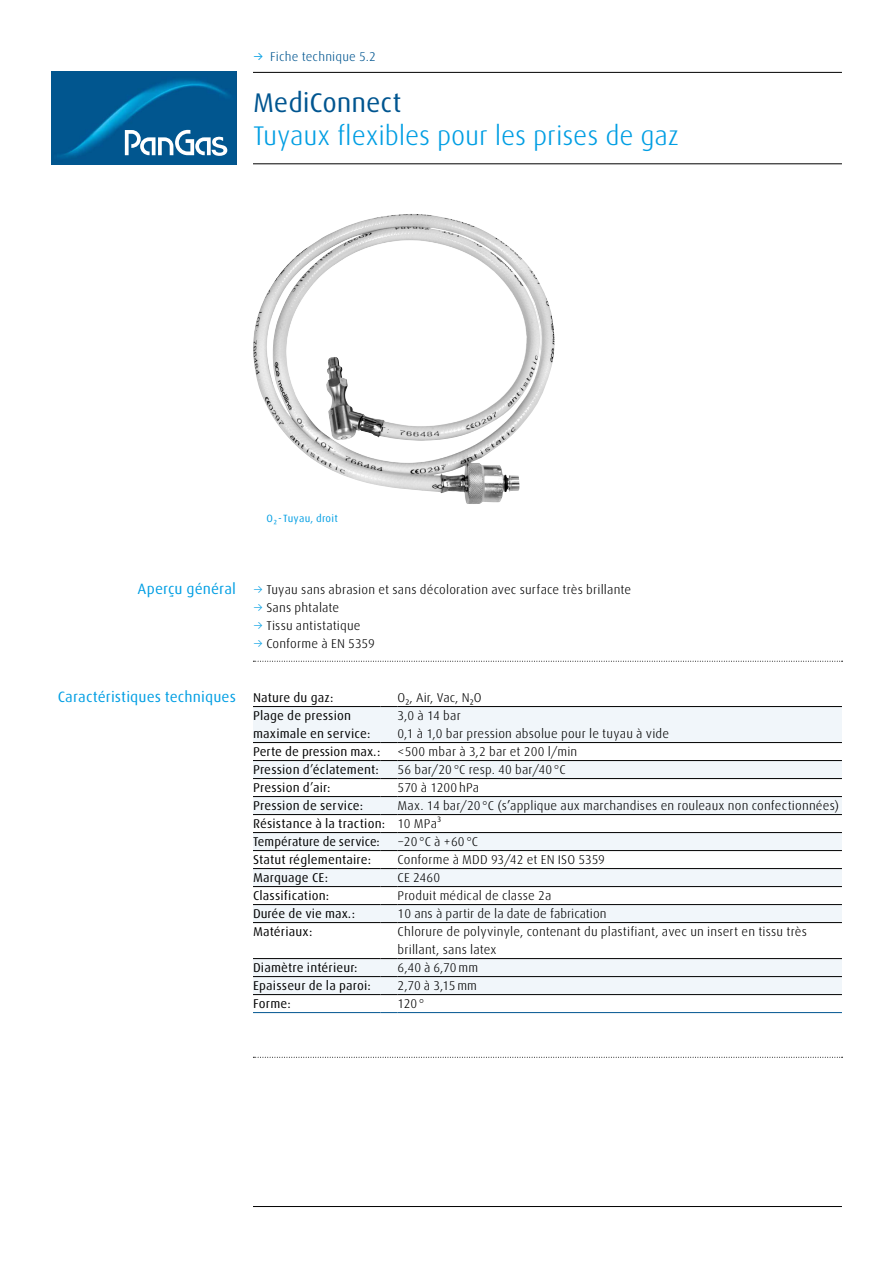
<style>
.page{position:relative;width:893px;height:1263px;background:#fff}
.page>*{position:absolute;margin:0;border:0;box-sizing:border-box;transform-origin:0 0}
.t1{font:300 27px "Linde Dax Global";letter-spacing:-.005em;color:#009ee3}
.t2{font:27px "Linde Dax Global";letter-spacing:-.005em;color:#005590}
.t3{font:15px "Linde Dax Global";letter-spacing:.005em;color:#009ee3}
.t4{font:300 12.75px/18px "Linde Dax Global";letter-spacing:.01em;color:#000}
.t5{font:12.75px/18px "Linde Dax Global";letter-spacing:.01em;color:#000}
.t6{font:300 12.75px "Linde Dax Global";letter-spacing:.015em;color:#005590}
.t7{font:10.5px "Linde Dax Global";letter-spacing:.02em;color:#009ee3}
.s1{font-weight:400;color:#009ee3}
.s2{color:#009ee3}
.s3{font-weight:400}
</style>
<div class="page">
<img style="left:51px;top:72px;width:185px;height:92px">
<svg style="left:125px;top:130px;width:102px;height:26px"></svg>
<hr style="left:253px;top:1206px;width:589px;height:1px;background:#000">
<img style="left:253px;top:214px;width:302px;height:290px">
<hr style="left:253px;top:72px;width:589px;height:1px;background:#000">
<hr style="left:253px;top:163px;width:589px;height:1px;background:#000">
<svg style="left:253px;top:661px;width:590px;height:1px"></svg>
<svg style="left:253px;top:1057px;width:590px;height:1px"></svg>
<svg style="left:253px;top:707px;width:589px;height:287px;fill:#f1f6fa"></svg>
<hr style="left:253px;top:1012px;width:128px;height:1px;background:#005590">
<svg style="left:381px;top:1012px;width:17px;height:1px"></svg>
<hr style="left:398px;top:1012px;width:444px;height:1px;background:#005590">
<hr style="left:253px;top:706px;width:128px;height:1px;background:#000">
<svg style="left:381px;top:706px;width:17px;height:1px"></svg>
<hr style="left:398px;top:706px;width:444px;height:1px;background:#000">
<hr style="left:253px;top:742px;width:128px;height:1px;background:#000">
<svg style="left:381px;top:742px;width:17px;height:1px"></svg>
<hr style="left:398px;top:742px;width:444px;height:1px;background:#000">
<hr style="left:253px;top:760px;width:128px;height:1px;background:#000">
<svg style="left:381px;top:760px;width:17px;height:1px"></svg>
<hr style="left:398px;top:760px;width:444px;height:1px;background:#000">
<hr style="left:253px;top:778px;width:128px;height:1px;background:#000">
<svg style="left:381px;top:778px;width:17px;height:1px"></svg>
<hr style="left:398px;top:778px;width:444px;height:1px;background:#000">
<hr style="left:253px;top:796px;width:128px;height:1px;background:#000">
<svg style="left:381px;top:796px;width:17px;height:1px"></svg>
<hr style="left:398px;top:796px;width:444px;height:1px;background:#000">
<hr style="left:253px;top:814px;width:128px;height:1px;background:#000">
<svg style="left:381px;top:814px;width:17px;height:1px"></svg>
<hr style="left:398px;top:814px;width:444px;height:1px;background:#000">
<hr style="left:253px;top:832px;width:128px;height:1px;background:#000">
<svg style="left:381px;top:832px;width:17px;height:1px"></svg>
<hr style="left:398px;top:832px;width:444px;height:1px;background:#000">
<hr style="left:253px;top:850px;width:128px;height:1px;background:#000">
<svg style="left:381px;top:850px;width:17px;height:1px"></svg>
<hr style="left:398px;top:850px;width:444px;height:1px;background:#000">
<hr style="left:253px;top:868px;width:128px;height:1px;background:#000">
<svg style="left:381px;top:868px;width:17px;height:1px"></svg>
<hr style="left:398px;top:868px;width:444px;height:1px;background:#000">
<hr style="left:253px;top:886px;width:128px;height:1px;background:#000">
<svg style="left:381px;top:886px;width:17px;height:1px"></svg>
<hr style="left:398px;top:886px;width:444px;height:1px;background:#000">
<hr style="left:253px;top:904px;width:128px;height:1px;background:#000">
<svg style="left:381px;top:904px;width:17px;height:1px"></svg>
<hr style="left:398px;top:904px;width:444px;height:1px;background:#000">
<hr style="left:253px;top:922px;width:128px;height:1px;background:#000">
<svg style="left:381px;top:922px;width:17px;height:1px"></svg>
<hr style="left:398px;top:922px;width:444px;height:1px;background:#000">
<hr style="left:253px;top:958px;width:128px;height:1px;background:#000">
<svg style="left:381px;top:958px;width:17px;height:1px"></svg>
<hr style="left:398px;top:958px;width:444px;height:1px;background:#000">
<hr style="left:253px;top:976px;width:128px;height:1px;background:#000">
<svg style="left:381px;top:976px;width:17px;height:1px"></svg>
<hr style="left:398px;top:976px;width:444px;height:1px;background:#000">
<hr style="left:253px;top:994px;width:128px;height:1px;background:#000">
<svg style="left:381px;top:994px;width:17px;height:1px"></svg>
<hr style="left:398px;top:994px;width:444px;height:1px;background:#000">
<p class="t6" style="left:253px;top:49px;width:124px"><span class="s1">→</span> Fiche technique 5.2</p>
<h1 class="t2" style="left:253px;top:87px;width:150px">MediConnect</h1>
<h1 class="t1" style="left:253px;top:120px;width:428px">Tuyaux flexibles pour les prises de gaz</h1>
<p class="t7" style="left:267px;top:512px;width:73px">O₂ - Tuyau, droit</p>
<p class="t3" style="left:138px;top:580px;width:100px">Aperçu général</p>
<p class="t3" style="left:58px;top:688px;width:180px">Caractéristiques techniques</p>
<p class="t4" style="left:253px;top:581px;width:380px"><span class="s2">→</span> Tuyau sans abrasion et sans décoloration avec surface très brillante</p>
<p class="t4" style="left:253px;top:599px;width:88px"><span class="s2">→</span> Sans phtalate</p>
<p class="t4" style="left:253px;top:617px;width:109px"><span class="s2">→</span> Tissu antistatique</p>
<p class="t4" style="left:253px;top:635px;width:123px"><span class="s2">→</span> Conforme à EN 5359</p>
<p class="t5" style="left:253px;top:689px;width:82px">Nature du gaz:</p>
<p class="t4" style="left:398px;top:689px;width:86px">O₂, Air, Vac, N₂O</p>
<p class="t5" style="left:253px;top:707px;width:119px">Plage de pression maximale en service:</p>
<p class="t4" style="left:398px;top:707px;width:273px">3,0 à 14 bar<br>0,1 à 1,0 bar pression absolue pour le tuyau à vide</p>
<p class="t5" style="left:253px;top:743px;width:129px">Perte de pression max.:</p>
<p class="t4" style="left:398px;top:743px;width:181px">&lt;500 mbar à 3,2 bar et 200 l/min</p>
<p class="t5" style="left:253px;top:761px;width:127px">Pression d’éclatement:</p>
<p class="t4" style="left:398px;top:761px;width:170px">56 bar/20°C resp. 40 bar/40°C</p>
<p class="t5" style="left:253px;top:779px;width:79px">Pression d’air:</p>
<p class="t4" style="left:398px;top:779px;width:83px">570 à 1200 hPa</p>
<p class="t5" style="left:253px;top:797px;width:112px">Pression de service:</p>
<p class="t4" style="left:253px;top:797px;width:588px;text-indent:145px">Max. 14 bar/20°C (s<span class="s3">’</span>applique aux marchandises en rouleaux non confectionnées)<br><span class="s3">Résistance à la traction:</span> 10 MPa³<br><span class="s3">Température de service:</span></p>
<p class="t4" style="left:398px;top:833px;width:82px">−20°C à +60°C</p>
<p class="t5" style="left:253px;top:851px;width:120px">Statut réglementaire:</p>
<p class="t4" style="left:398px;top:851px;width:209px">Conforme à MDD 93/42 et EN ISO 5359</p>
<p class="t5" style="left:253px;top:869px;width:77px">Marquage CE:</p>
<p class="t4" style="left:398px;top:869px;width:44px">CE 2460</p>
<p class="t5" style="left:253px;top:887px;width:78px">Classification:</p>
<p class="t4" style="left:398px;top:887px;width:155px">Produit médical de classe 2a</p>
<p class="t5" style="left:253px;top:905px;width:104px">Durée de vie max.:</p>
<p class="t4" style="left:398px;top:905px;width:210px">10 ans à partir de la date de fabrication</p>
<p class="t5" style="left:253px;top:923px;width:61px">Matériaux:</p>
<p class="t4" style="left:398px;top:923px;width:411px">Chlorure de polyvinyle, contenant du plastifiant, avec un insert en tissu très brillant, sans latex</p>
<p class="t5" style="left:253px;top:959px;width:106px">Diamètre intérieur:</p>
<p class="t4" style="left:398px;top:959px;width:82px">6,40 à 6,70mm</p>
<p class="t5" style="left:253px;top:977px;width:119px">Epaisseur de la paroi:</p>
<p class="t4" style="left:398px;top:977px;width:81px">2,70 à 3,15 mm</p>
<p class="t5" style="left:253px;top:995px;width:39px">Forme:</p>
<p class="t4" style="left:398px;top:995px;width:28px">120°</p>
</div>
